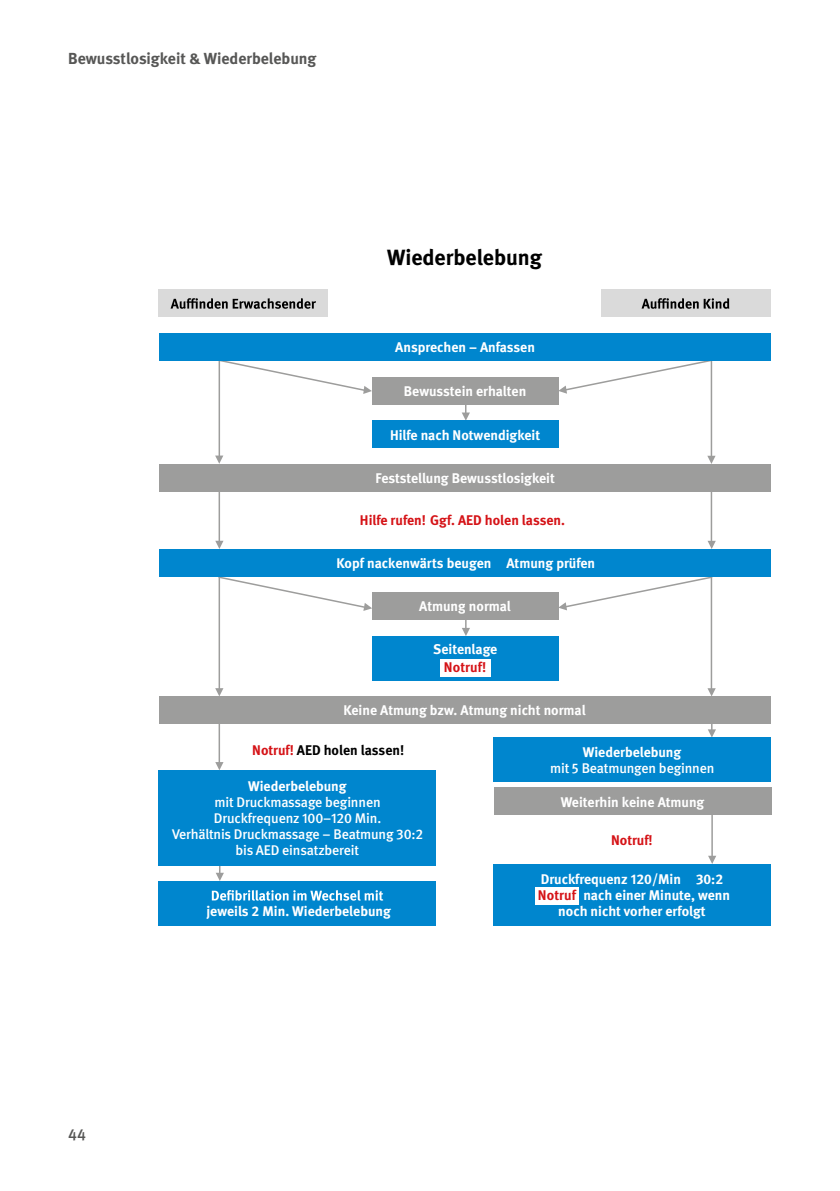
<style>
.page{position:relative;width:840px;height:1191px;background:#fff}
.page>*{position:absolute;margin:0;border:0;box-sizing:border-box;transform-origin:0 0}
.t1{font:700 22px "DGUV Meta";color:#000}
.t2{font:700 16px "DGUV Meta";color:#575756}
.t3{font:500 16px "DGUV Meta";color:#575756}
.t4{font:700 14px/16px "DGUV Meta";color:#fff}
.t5{font:500 14px/16px "DGUV Meta";letter-spacing:-.01em;color:#fff;text-align:center}
.t6{font:700 14px "DGUV Meta";color:#d51317}
.t7{font:700 14px "DGUV Meta";color:#000}
.s1{color:#d51317}
.s2{font-weight:700}
</style>
<div class="page">
<svg style="left:216px;top:872px;width:8px;height:9px"></svg>
<hr style="left:219px;top:846px;width:1px;height:30px;background:#9d9d9c">
<svg style="left:461px;top:412px;width:8px;height:9px"></svg>
<hr style="left:464px;top:386px;width:2px;height:30px;background:#9d9d9c">
<svg style="left:708px;top:729px;width:7px;height:8px"></svg>
<hr style="left:710px;top:703px;width:2px;height:30px;background:#9d9d9c">
<hr style="left:711px;top:812px;width:1px;height:46px;background:#9d9d9c">
<hr style="left:710px;top:577px;width:1px;height:113px;background:#9d9d9c">
<hr style="left:218px;top:577px;width:2px;height:112px;background:#9d9d9c">
<hr style="left:710px;top:360px;width:1px;height:98px;background:#9d9d9c">
<hr style="left:218px;top:360px;width:2px;height:98px;background:#9d9d9c">
<div style="left:372px;top:377px;width:186px;height:27px;background:#9d9d9c"></div>
<div style="left:601px;top:290px;width:169px;height:27px;background:#dadada"></div>
<svg style="left:641px;top:298px;width:88px;height:11px"></svg>
<div style="left:158px;top:290px;width:169px;height:27px;background:#dadada"></div>
<svg style="left:170px;top:298px;width:146px;height:11px"></svg>
<div style="left:372px;top:592px;width:186px;height:28px;background:#9d9d9c"></div>
<div style="left:159px;top:333px;width:611px;height:27px;background:#0086ce"></div>
<svg style="left:707px;top:541px;width:8px;height:8px"></svg>
<svg style="left:215px;top:541px;width:8px;height:8px"></svg>
<svg style="left:708px;top:855px;width:8px;height:9px"></svg>
<div style="left:372px;top:636px;width:186px;height:44px;background:#0086ce"></div>
<div style="left:493px;top:737px;width:277px;height:44px;background:#0086ce"></div>
<div style="left:493px;top:864px;width:277px;height:61px;background:#0086ce"></div>
<div style="left:158px;top:881px;width:277px;height:44px;background:#0086ce"></div>
<svg style="left:212px;top:890px;width:171px;height:10px"></svg>
<div style="left:159px;top:770px;width:277px;height:95px;background:#0086ce"></div>
<div style="left:372px;top:421px;width:186px;height:27px;background:#0086ce"></div>
<div style="left:158px;top:696px;width:612px;height:27px;background:#9d9d9c"></div>
<div style="left:159px;top:549px;width:611px;height:28px;background:#0086ce"></div>
<div style="left:159px;top:464px;width:611px;height:27px;background:#9d9d9c"></div>
<div style="left:493px;top:787px;width:277px;height:28px;background:#9d9d9c"></div>
<hr style="left:710px;top:491px;width:1px;height:51px;background:#9d9d9c">
<hr style="left:218px;top:491px;width:2px;height:51px;background:#9d9d9c">
<svg style="left:215px;top:762px;width:8px;height:8px"></svg>
<hr style="left:218px;top:724px;width:2px;height:41px;background:#9d9d9c">
<svg style="left:707px;top:456px;width:8px;height:8px"></svg>
<svg style="left:215px;top:455px;width:8px;height:9px"></svg>
<svg style="left:217px;top:360px;width:155px;height:34px"></svg>
<svg style="left:558px;top:360px;width:155px;height:34px"></svg>
<svg style="left:707px;top:688px;width:8px;height:8px"></svg>
<svg style="left:215px;top:688px;width:8px;height:8px"></svg>
<svg style="left:218px;top:577px;width:154px;height:34px"></svg>
<svg style="left:558px;top:577px;width:155px;height:33px"></svg>
<div style="left:440px;top:659px;width:50px;height:17px;background:#fff"></div>
<div style="left:535px;top:887px;width:43px;height:17px;background:#fff"></div>
<svg style="left:462px;top:628px;width:8px;height:8px"></svg>
<hr style="left:465px;top:601px;width:1px;height:30px;background:#9d9d9c">
<p class="t2" style="left:68px;top:49px;width:249px">Bewusstlosigkeit &amp; Wiederbelebung</p>
<p class="t1" style="left:387px;top:244px;width:156px">Wiederbelebung</p>
<p class="t4" style="left:395px;top:339px;width:141px">Ansprechen – Anfassen</p>
<p class="t4" style="left:403px;top:383px;width:124px">Bewusstein erhalten</p>
<p class="t4" style="left:390px;top:427px;width:151px">Hilfe nach Notwendigkeit</p>
<p class="t4" style="left:375px;top:470px;width:181px">Feststellung Bewusstlosigkeit</p>
<p class="t6" style="left:360px;top:512px;width:206px">Hilfe rufen! Ggf. AED holen lassen.</p>
<p class="t4" style="left:336px;top:556px;width:260px">Kopf nackenwärts beugen Atmung prüfen</p>
<p class="t4" style="left:419px;top:599px;width:93px">Atmung normal</p>
<p class="t4" style="left:433px;top:641px;width:66px">Seitenlage</p>
<p class="t6" style="left:443px;top:658px;width:44px">Notruf!</p>
<p class="t4" style="left:343px;top:703px;width:243px">Keine Atmung bzw. Atmung nicht normal</p>
<p class="t7" style="left:252px;top:741px;width:153px"><span class="s1">Notruf!</span> AED holen lassen!</p>
<p class="t5" style="left:172px;top:779px;width:253px"><span class="s2">Wiederbelebung<br></span>mit Druckmassage beginnen<br>Druckfrequenz 100–120 Min.<br>Verhältnis Druckmassage – Beatmung 30:2 bis AED einsatzbereit</p>
<p class="t5" style="left:549px;top:744px;width:166px"><span class="s2">Wiederbelebung<br></span>mit 5 Beatmungen beginnen</p>
<p class="t4" style="left:560px;top:794px;width:145px">Weiterhin keine Atmung</p>
<p class="t6" style="left:610px;top:831px;width:43px">Notruf!</p>
<p class="t4" style="left:583px;top:871px;width:148px;text-indent:-43px">Druckfrequenz 120/Min 30:2 nach einer Minute, wenn</p>
<p class="t6" style="left:537px;top:886px;width:40px">Notruf</p>
<p class="t3" style="left:68px;top:1124px;width:19px">44</p>
<p class="t4" style="left:206px;top:904px;width:186px">jeweils 2 Min. Wiederbelebung</p>
<p class="t4" style="left:558px;top:903px;width:149px">noch nicht vorher erfolgt</p>
</div>
